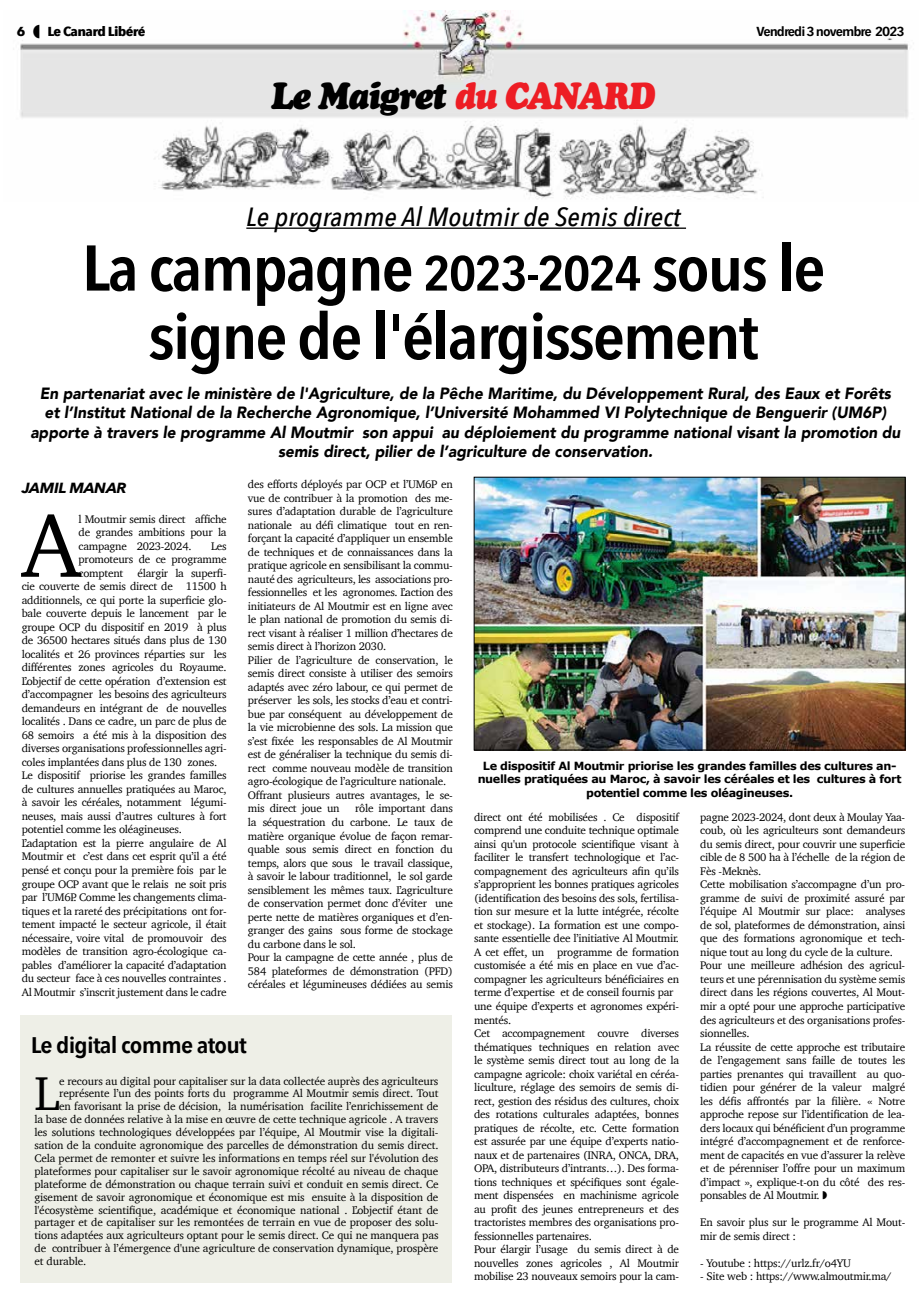
<style>
.page{position:relative;width:922px;height:1312px;background:#fff}
.page>*{position:absolute;margin:0;border:0;box-sizing:border-box;transform-origin:0 0}
.t1{font:91.75px "Charter";color:#000}
.t2{font:600 63.75px/68.2px "Avenir Next Condensed";letter-spacing:-.03em;color:#000;text-align:center;scale:1.12 1}
.t3{font:48.5px "Charter";color:#000}
.t4{font:italic 37.5px "Cooper Black Std";letter-spacing:-.04em;color:#000;scale:.9 1}
.t5{font:italic 500 26.25px "Avenir Next Condensed";color:#000;scale:1.1 1}
.t6{font:600 22.5px "Avenir Next Condensed";letter-spacing:-.03em;color:#000;scale:1.2 1}
.t7{font:italic 900 16.25px/19.5px "Avenir";color:#000;text-align:center;scale:.95 1}
.t8{font:italic 700 14.62px "Avenir Next";letter-spacing:-.02em;color:#000;scale:1.04 1}
.t9{font:600 13px "Avenir Next Condensed";letter-spacing:-.06em;color:#000;scale:1.25 1}
.t10{font:700 13px "Avenir Next Condensed";letter-spacing:-.04em;color:#000;scale:1.25 1}
.t11{font:11.25px/13.5px "Charter";letter-spacing:-.02em;color:#000}
.t12{font:700 11.25px/13.5px "Verdana";letter-spacing:-.03em;color:#000;text-align:center}
.s1{color:#ed1d24}
.s2{font-size:48.75px}
</style>
<div class="page">
<img style="left:20px;top:10px;width:889px;height:189px">
<div style="left:20px;top:1015px;width:431px;height:267px;background:#eeefe7"></div>
<hr style="left:246px;top:227px;width:440px;height:2px;background:#000">
<img style="left:475px;top:479px;width:428px;height:269px">
<div style="left:473px;top:477px;width:432px;height:273px;border:1px solid #000"></div>
<svg style="left:33px;top:25px;width:6px;height:13px"></svg>
<p class="t10" style="left:17px;top:24px;width:8px">6</p>
<p class="t10" style="left:47px;top:24px;width:80px">Le Canard Libéré</p>
<p class="t9" style="left:756px;top:20px;width:120px">Vendredi 3 novembre 2023</p>
<h3 class="t4" style="left:271px;top:73px;width:428px">Le Maigret <span class="s1">du CANARD</span></h3>
<h3 class="t5" style="left:246px;top:201px;width:396px">Le programme Al Moutmir de Semis direct</h3>
<h2 class="t2" style="left:82px;top:232px;width:665px">La campagne <span class="s2">2023-2024</span> sous le signe de l'élargissement</h2>
<p class="t7" style="left:30px;top:383px;width:917px">En partenariat avec le ministère de l'Agriculture, de la Pêche Maritime, du Développement Rural, des Eaux et Forêts et l’Institut National de la Recherche Agronomique, l’Université Mohammed VI Polytechnique de Benguerir (UM6P) apporte à travers le programme Al Moutmir son appui au déploiement du programme national visant la promotion du semis direct, pilier de l’agriculture de conservation.</p>
<p class="t11" style="left:248px;top:477px;width:206px">des efforts déployés par OCP et l’UM6P en vue de contribuer à la promotion des me&shy;sures d’adaptation durable de l’agriculture nationale au défi climatique tout en ren&shy;forçant la capacité d’appliquer un ensemble de techniques et de connaissances dans la pratique agricole en sensibilisant la commu&shy;nauté des agriculteurs, les associations pro&shy;fessionnelles et les agronomes. L’action des initiateurs de Al Moutmir est en ligne avec le plan national de promotion du semis di&shy;rect visant à réaliser 1 million d’hectares de semis direct à l’horizon 2030.<br>Pilier de l’agriculture de conservation, le semis direct consiste à utiliser des semoirs adaptés avec zéro labour, ce qui permet de préserver les sols, les stocks d’eau et contri&shy;bue par conséquent au développement de la vie microbienne des sols. La mission que s’est fixée les responsables de Al Moutmir est de généraliser la technique du semis di&shy;rect comme nouveau modèle de transition agro-écologique de l’agriculture nationale.<br>Offrant plusieurs autres avantages, le se&shy;mis direct joue un</p>
<p class="t8" style="left:22px;top:475px;width:102px">JAMIL MANAR</p>
<h1 class="t1" style="left:22px;top:466px;width:60px">A</h1>
<p class="t11" style="left:79px;top:512px;width:149px;text-align:justify">l Moutmir semis direct affiche de grandes ambitions pour la campagne 2023-2024.</p>
<p class="t11" style="left:79px;top:539px;width:149px;text-align:justify;text-indent:133px">Les promoteurs de ce programme comptent</p>
<p class="t11" style="left:22px;top:566px;width:206px;text-indent:116px">élargir la superfi&shy;cie couverte de semis direct de 11500 h additionnels, ce qui porte la superficie glo&shy;bale couverte depuis le lancement par le groupe OCP du dispositif en 2019 à plus de 36500 hectares situés dans plus de 130 localités et 26 provinces réparties sur les différentes zones agricoles du Royaume.<br>L’objectif de cette opération d’extension est d’accompagner les besoins des agriculteurs demandeurs en intégrant de de nouvelles localités . Dans ce cadre, un parc de plus de 68 semoirs a été mis à la disposition des diverses organisations professionnelles agri&shy;coles implantées dans plus de 130 zones.<br>Le dispositif priorise les grandes familles de cultures annuelles pratiquées au Maroc, à savoir les céréales, notamment légumi&shy;neuses, mais aussi d’autres cultures à fort potentiel comme les oléagineuses.<br>L’adaptation est la pierre angulaire de Al Moutmir et c’est dans cet esprit qu’il a été pensé et conçu pour la première fois par le groupe OCP avant que le relais ne soit pris par l’UM6P. Comme les changements clima&shy;tiques et la rareté des précipitations ont for&shy;tement impacté le secteur agricole, il était nécessaire, voire vital de promouvoir des modèles de transition agro-écologique ca&shy;pables d’améliorer la capacité d’adaptation du secteur face à ces nouvelles contraintes .<br>Al Moutmir s’inscrit justement dans le cadre</p>
<p class="t12" style="left:477px;top:758px;width:425px">Le dispositif Al Moutmir priorise les grandes familles des cultures an&shy;nuelles pratiquées au Maroc, à savoir les céréales et les cultures à fort potentiel comme les oléagineuses.</p>
<p class="t11" style="left:248px;top:801px;width:206px;text-indent:107px">rôle important dans la séquestration du carbone. Le taux de matière organique évolue de façon remar&shy;quable sous semis direct en fonction du temps, alors que sous le travail classique, à savoir le labour traditionnel, le sol garde sensiblement les mêmes taux. L’agriculture de conservation permet donc d’éviter une perte nette de matières organiques et d’en&shy;granger des gains sous forme de stockage du carbone dans le sol.<br>Pour la campagne de cette année , plus de 584 plateformes de démonstration (PFD) céréales et légumineuses dédiées au semis</p>
<p class="t11" style="left:474px;top:810px;width:206px">direct ont été mobilisées . Ce dispositif comprend une conduite technique optimale ainsi qu'un protocole scientifique visant à faciliter le transfert technologique et l’ac&shy;compagnement des agriculteurs afin qu’ils s’approprient les bonnes pratiques agricoles (identification des besoins des sols, fertilisa&shy;tion sur mesure et la lutte intégrée, récolte et stockage). La formation est une compo&shy;sante essentielle dee l’initiative Al Moutmir.<br>A cet effet, un programme de formation customisée a été mis en place en vue d’ac&shy;compagner les agriculteurs bénéficiaires en terme d’expertise et de conseil fournis par une équipe d’experts et agronomes expéri&shy;mentés.<br>Cet accompagnement couvre diverses thématiques techniques en relation avec le système semis direct tout au long de la campagne agricole: choix variétal en céréa&shy;liculture, réglage des semoirs de semis di&shy;rect, gestion des résidus des cultures, choix des rotations culturales adaptées, bonnes pratiques de récolte, etc. Cette formation est assurée par une équipe d’experts natio&shy;naux et de partenaires (INRA, ONCA, DRA, OPA, distributeurs d’intrants…). Des forma&shy;tions techniques et spécifiques sont égale&shy;ment dispensées en machinisme agricole au profit des jeunes entrepreneurs et des tractoristes membres des organisations pro&shy;fessionnelles partenaires.<br>Pour élargir l’usage du semis direct à de nouvelles zones agricoles , Al Moutmir mobilise 23 nouveaux semoirs pour la cam-</p>
<p class="t11" style="left:700px;top:810px;width:206px">pagne 2023-2024, dont deux à Moulay Yaa&shy;coub, où les agriculteurs sont demandeurs du semis direct, pour couvrir une superficie cible de 8 500 ha à l’échelle de la région de Fès -Meknès.<br>Cette mobilisation s’accompagne d’un pro&shy;gramme de suivi de proximité assuré par l’équipe Al Moutmir sur place: analyses de sol, plateformes de démonstration, ainsi que des formations agronomique et tech&shy;nique tout au long du cycle de la culture.<br>Pour une meilleure adhésion des agricul&shy;teurs et une pérennisation du système semis direct dans les régions couvertes, Al Mout&shy;mir a opté pour une approche participative des agriculteurs et des organisations profes&shy;sionnelles.<br>La réussite de cette approche est tributaire de l’engagement sans faille de toutes les parties prenantes qui travaillent au quo&shy;tidien pour générer de la valeur malgré les défis affrontés par la filière. « Notre approche repose sur l’identification de lea&shy;ders locaux qui bénéficient d’un programme intégré d’accompagnement et de renforce&shy;ment de capacités en vue d’assurer la relève et de pérenniser l’offre pour un maximum d’impact », explique-t-on du côté des res&shy;ponsables de Al Moutmir.</p>
<h3 class="t6" style="left:31px;top:1024px;width:181px">Le digital comme atout</h3>
<h3 class="t3" style="left:34px;top:1051px;width:27px">L</h3>
<p class="t11" style="left:59px;top:1073px;width:380px">e recours au digital pour capitaliser sur la data collectée auprès des agriculteurs</p>
<p class="t11" style="left:59px;top:1086px;width:380px">représente l’un des points forts du programme Al Moutmir semis direct. Tout</p>
<p class="t11" style="left:59px;top:1098px;width:381px">en favorisant la prise de décision, la numérisation facilite l’enrichissement de</p>
<p class="t11" style="left:34px;top:1111px;width:405px">la base de données relative à la mise en œuvre de cette technique agricole . A travers</p>
<p class="t11" style="left:34px;top:1124px;width:405px">les solutions technologiques développées par l’équipe, Al Moutmir vise la digitali-</p>
<p class="t11" style="left:34px;top:1137px;width:405px">sation de la conduite agronomique des parcelles de démonstration du semis direct.</p>
<p class="t11" style="left:34px;top:1150px;width:405px">Cela permet de remonter et suivre les informations en temps réel sur l'évolution des</p>
<p class="t11" style="left:34px;top:1163px;width:405px">plateformes pour capitaliser sur le savoir agronomique récolté au niveau de chaque</p>
<p class="t11" style="left:34px;top:1176px;width:405px">plateforme de démonstration ou chaque terrain suivi et conduit en semis direct. Ce</p>
<p class="t11" style="left:34px;top:1189px;width:405px">gisement de savoir agronomique et économique est mis ensuite à la disposition de</p>
<p class="t11" style="left:34px;top:1202px;width:405px">l'écosystème scientifique, académique et économique national . L’objectif étant de</p>
<p class="t11" style="left:34px;top:1215px;width:405px">partager et de capitaliser sur les remontées de terrain en vue de proposer des solu-</p>
<p class="t11" style="left:34px;top:1228px;width:405px">tions adaptées aux agriculteurs optant pour le semis direct. Ce qui ne manquera pas</p>
<p class="t11" style="left:34px;top:1241px;width:405px">de contribuer à l’émergence d'une agriculture de conservation dynamique, prospère</p>
<p class="t11" style="left:34px;top:1254px;width:53px">et durable.</p>
<p class="t11" style="left:700px;top:1215px;width:206px">En savoir plus sur le programme Al Mout&shy;mir de semis direct :</p>
<p class="t11" style="left:700px;top:1255px;width:152px">- Youtube : https://urlz.fr/o4YU</p>
<p class="t11" style="left:700px;top:1269px;width:193px">- Site web : https://www.almoutmir.ma/</p>
</div>
